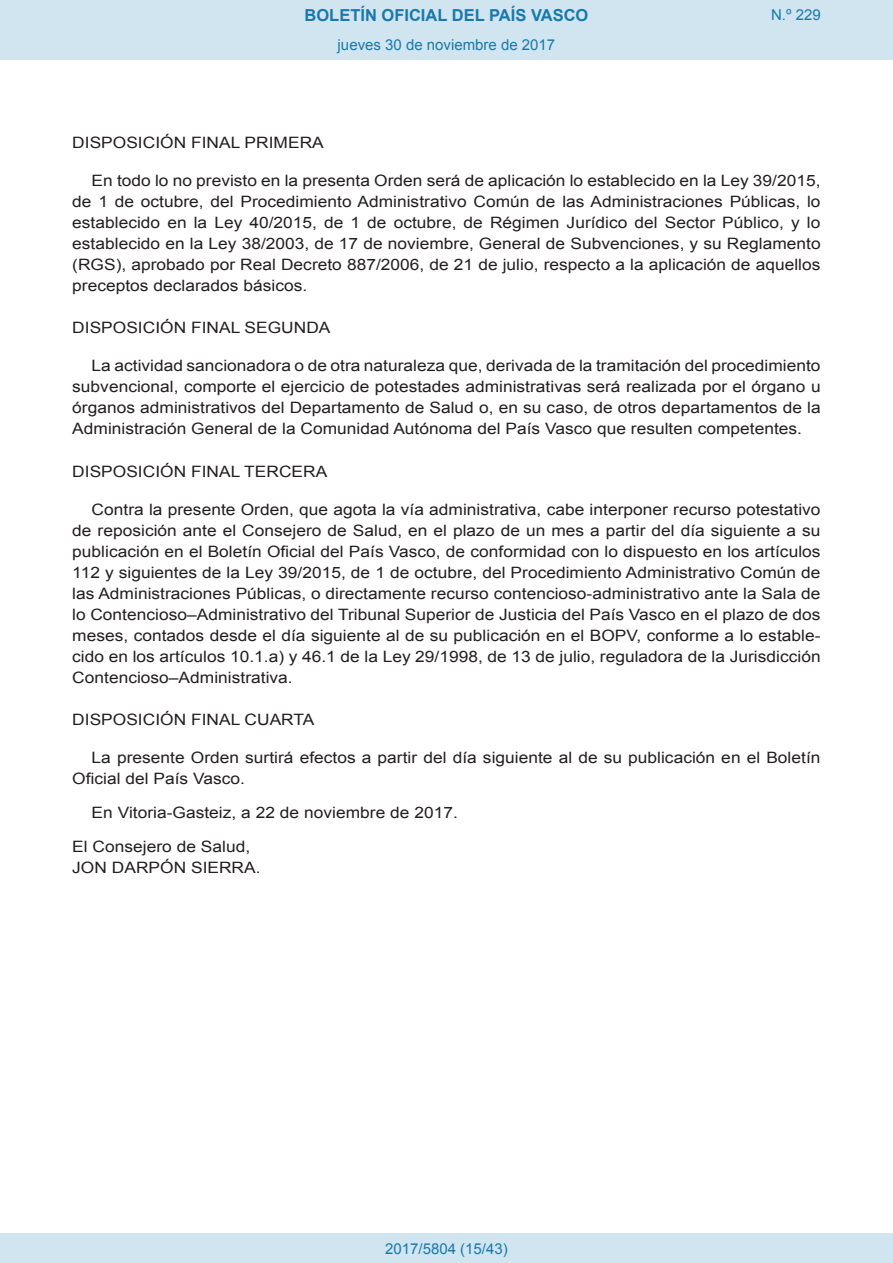
<style>
.page{position:relative;width:893px;height:1263px;background:#fff}
.page>*{position:absolute;margin:0;border:0;box-sizing:border-box;transform-origin:0 0}
.t1{font:700 16.5px "Arial";color:#1879ad}
.BOPVDetalle{font:15.6px/21px "Arial";color:#231f20;text-align:justify;scale:1.11 1}
.BOPVDisposicion{font:15.6px "Arial";color:#231f20;scale:1.11 1}
.BOPVFirmaLugFec{font:15.6px "Arial";color:#231f20;scale:1.11 1}
.BOPVFirmaPuesto{font:15.6px "Arial";color:#231f20;scale:1.11 1}
.BOPVFirmaNombre{font:15.6px "Arial";color:#231f20;scale:1.11 1}
.Paginacion_Centro{font:15px "Arial";color:#1879ad}
</style>
<div class="page">
<div style="left:0;top:0;width:893px;height:60px;background:#d0e5f0"></div>
<div style="left:0;top:1233px;width:893px;height:30px;background:#d0e5f0"></div>
<p class="t1" style="left:305px;top:4px;width:285px">BOLETÍN OFICIAL DEL PAÍS VASCO</p>
<p class="Paginacion_Centro" style="left:338px;top:35px;width:219px">jueves 30 de noviembre de 2017</p>
<p class="Paginacion_Centro" style="left:771px;top:5px;width:51px">N.º 229</p>
<p class="BOPVDisposicion" style="left:72px;top:132px;width:228px">DISPOSICIÓN FINAL PRIMERA</p>
<p class="BOPVDetalle" style="left:72px;top:170px;width:676px;text-indent:19px">En todo lo no previsto en la presenta Orden será de aplicación lo establecido en la Ley 39/2015, de 1 de octubre, del Procedimiento Administrativo Común de las Administraciones Públicas, lo establecido en la Ley 40/2015, de 1 de octubre, de Régimen Jurídico del Sector Público, y lo establecido en la Ley 38/2003, de 17 de noviembre, General de Subvenciones, y su Reglamento (RGS), aprobado por Real Decreto 887/2006, de 21 de julio, respecto a la aplicación de aquellos preceptos declarados básicos.</p>
<p class="BOPVDisposicion" style="left:72px;top:318px;width:234px">DISPOSICIÓN FINAL SEGUNDA</p>
<p class="BOPVDetalle" style="left:72px;top:356px;width:676px;text-indent:19px">La actividad sancionadora o de otra naturaleza que, derivada de la tramitación del procedimiento subvencional, comporte el ejercicio de potestades administrativas será realizada por el órgano u órganos administrativos del Departamento de Salud o, en su caso, de otros departamentos de la Administración General de la Comunidad Autónoma del País Vasco que resulten competentes.</p>
<p class="BOPVDisposicion" style="left:72px;top:461px;width:231px">DISPOSICIÓN FINAL TERCERA</p>
<p class="BOPVDetalle" style="left:72px;top:499px;width:676px;text-indent:19px">Contra la presente Orden, que agota la vía administrativa, cabe interponer recurso potestativo de reposición ante el Consejero de Salud, en el plazo de un mes a partir del día siguiente a su publicación en el Boletín Oficial del País Vasco, de conformidad con lo dispuesto en los artículos 112 y siguientes de la Ley 39/2015, de 1 de octubre, del Procedimiento Administrativo Común de las Administraciones Públicas, o directamente recurso contencioso-administrativo ante la Sala de lo Contencioso–Administrativo del Tribunal Superior de Justicia del País Vasco en el plazo de dos meses, contados desde el día siguiente al de su publicación en el BOPV, conforme a lo estable&shy;cido en los artículos 10.1.a) y 46.1 de la Ley 29/1998, de 13 de julio, reguladora de la Jurisdicción Contencioso–Administrativa.</p>
<p class="BOPVDisposicion" style="left:72px;top:709px;width:220px">DISPOSICIÓN FINAL CUARTA</p>
<p class="BOPVDetalle" style="left:72px;top:747px;width:676px;text-indent:19px">La presente Orden surtirá efectos a partir del día siguiente al de su publicación en el Boletín<br>Oficial del País Vasco.</p>
<p class="BOPVFirmaLugFec" style="left:92px;top:802px;width:331px">En Vitoria-Gasteiz, a 22 de noviembre de 2017.</p>
<p class="BOPVFirmaPuesto" style="left:72px;top:836px;width:162px">El Consejero de Salud,</p>
<p class="BOPVFirmaNombre" style="left:72px;top:857px;width:171px">JON DARPÓN SIERRA.</p>
<p class="Paginacion_Centro" style="left:385px;top:1238px;width:124px">2017/5804 (15/43)</p>
</div>
